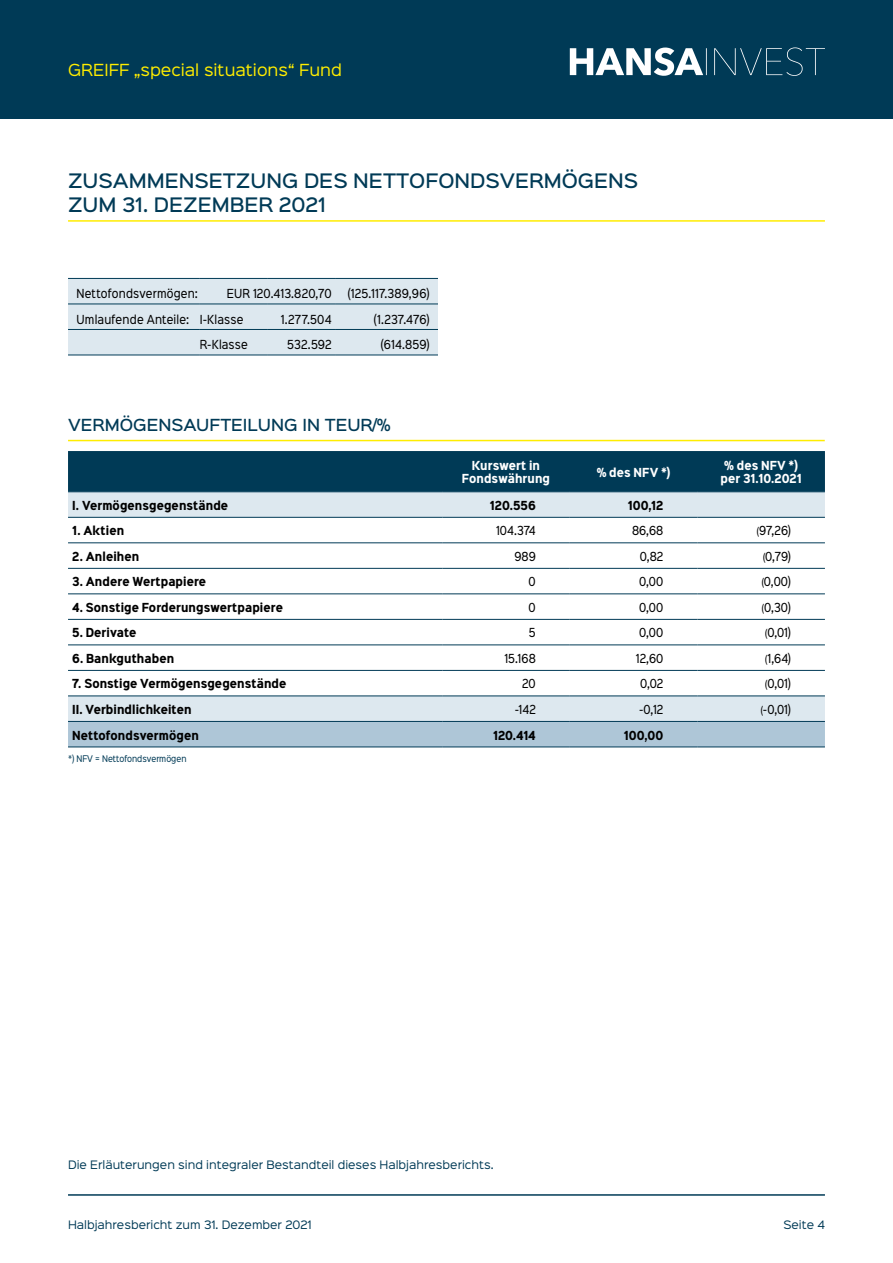
<style>
.page{position:relative;width:893px;height:1263px;background:#fff}
.page>*{position:absolute;margin:0;border:0;box-sizing:border-box;transform-origin:0 0}
.t1{font:500 18px/24px "Sinkin Sans 500";color:#003a56}
.t2{font:15px "Sinkin Sans 400";color:#ffed00}
.t3{font:500 15px "Sinkin Sans 500";color:#003a56}
.t4{font:11.25px "Sinkin Sans Narrow W01 400 Rg";letter-spacing:.01em;color:#000}
.t5{font:700 11.25px "Sinkin Sans Narrow W01 700";letter-spacing:.01em;color:#000}
.t6{font:700 11.25px/13.5px "Sinkin Sans Narrow W01 700";letter-spacing:.01em;color:#fff;text-align:center}
.t7{font:10.5px "Sinkin Sans 400";color:#003a56}
.t8{font:8.25px "Sinkin Sans Narrow W01 400 Rg";color:#003a56}
.s1{font-size:9px}
</style>
<div class="page">
<div style="left:0;top:0;width:893px;height:119px;background:#003a56"></div>
<svg style="left:570px;top:47px;width:255px;height:29px"></svg>
<hr style="left:68px;top:1194px;width:757px;height:2px;background:#003a56">
<div style="left:68px;top:451px;width:757px;height:40px;background:#003a56"></div>
<svg style="left:68px;top:492px;width:757px;height:229px"></svg>
<div style="left:68px;top:722px;width:757px;height:24px;background:#aec6d7"></div>
<hr style="left:68px;top:491px;width:374px;height:1px;background:#003a56">
<hr style="left:442px;top:491px;width:128px;height:1px;background:#003a56">
<hr style="left:570px;top:491px;width:127px;height:1px;background:#003a56">
<hr style="left:697px;top:491px;width:128px;height:1px;background:#003a56">
<hr style="left:68px;top:542px;width:374px;height:1px;background:#003a56">
<hr style="left:442px;top:542px;width:128px;height:1px;background:#003a56">
<hr style="left:570px;top:542px;width:127px;height:1px;background:#003a56">
<hr style="left:697px;top:542px;width:128px;height:1px;background:#003a56">
<hr style="left:442px;top:517px;width:128px;height:1px;background:#003a56">
<hr style="left:570px;top:517px;width:127px;height:1px;background:#003a56">
<hr style="left:697px;top:517px;width:128px;height:1px;background:#003a56">
<hr style="left:442px;top:568px;width:128px;height:1px;background:#003a56">
<hr style="left:570px;top:568px;width:127px;height:1px;background:#003a56">
<hr style="left:697px;top:568px;width:128px;height:1px;background:#003a56">
<hr style="left:442px;top:593px;width:128px;height:1px;background:#003a56">
<hr style="left:570px;top:593px;width:127px;height:1px;background:#003a56">
<hr style="left:697px;top:593px;width:128px;height:1px;background:#003a56">
<hr style="left:442px;top:619px;width:128px;height:1px;background:#003a56">
<hr style="left:570px;top:619px;width:127px;height:1px;background:#003a56">
<hr style="left:697px;top:619px;width:128px;height:1px;background:#003a56">
<hr style="left:442px;top:644px;width:128px;height:1px;background:#003a56">
<hr style="left:570px;top:644px;width:127px;height:1px;background:#003a56">
<hr style="left:697px;top:644px;width:128px;height:1px;background:#003a56">
<hr style="left:442px;top:670px;width:128px;height:1px;background:#003a56">
<hr style="left:570px;top:670px;width:127px;height:1px;background:#003a56">
<hr style="left:697px;top:670px;width:128px;height:1px;background:#003a56">
<hr style="left:442px;top:695px;width:128px;height:1px;background:#003a56">
<hr style="left:570px;top:695px;width:127px;height:1px;background:#003a56">
<hr style="left:697px;top:695px;width:128px;height:1px;background:#003a56">
<hr style="left:68px;top:517px;width:374px;height:1px;background:#003a56">
<hr style="left:68px;top:568px;width:374px;height:1px;background:#003a56">
<hr style="left:68px;top:593px;width:374px;height:1px;background:#003a56">
<hr style="left:68px;top:619px;width:374px;height:1px;background:#003a56">
<hr style="left:68px;top:644px;width:374px;height:1px;background:#003a56">
<hr style="left:68px;top:670px;width:374px;height:1px;background:#003a56">
<hr style="left:68px;top:695px;width:374px;height:1px;background:#003a56">
<hr style="left:68px;top:721px;width:374px;height:1px;background:#003a56">
<hr style="left:442px;top:721px;width:128px;height:1px;background:#003a56">
<hr style="left:570px;top:721px;width:127px;height:1px;background:#003a56">
<hr style="left:697px;top:721px;width:128px;height:1px;background:#003a56">
<hr style="left:68px;top:746px;width:374px;height:1px;background:#003a56">
<hr style="left:442px;top:746px;width:128px;height:1px;background:#003a56">
<hr style="left:570px;top:746px;width:127px;height:1px;background:#003a56">
<hr style="left:697px;top:746px;width:128px;height:1px;background:#003a56">
<hr style="left:68px;top:440px;width:757px;height:1px;background:#ffed00">
<hr style="left:68px;top:220px;width:757px;height:2px;background:#ffed00">
<div style="left:68px;top:279px;width:370px;height:76px;background:#dde8ef"></div>
<hr style="left:68px;top:304px;width:132px;height:1px;background:#003a56">
<hr style="left:336px;top:304px;width:102px;height:1px;background:#003a56">
<hr style="left:68px;top:278px;width:132px;height:1px;background:#003a56">
<hr style="left:68px;top:329px;width:132px;height:1px;background:#003a56">
<hr style="left:68px;top:355px;width:132px;height:1px;background:#003a56">
<hr style="left:336px;top:278px;width:102px;height:1px;background:#003a56">
<hr style="left:200px;top:329px;width:68px;height:1px;background:#003a56">
<hr style="left:268px;top:329px;width:68px;height:1px;background:#003a56">
<hr style="left:336px;top:329px;width:102px;height:1px;background:#003a56">
<hr style="left:200px;top:355px;width:68px;height:1px;background:#003a56">
<hr style="left:268px;top:355px;width:68px;height:1px;background:#003a56">
<hr style="left:336px;top:355px;width:102px;height:1px;background:#003a56">
<hr style="left:200px;top:278px;width:68px;height:1px;background:#003a56">
<hr style="left:268px;top:278px;width:68px;height:1px;background:#003a56">
<hr style="left:200px;top:304px;width:68px;height:1px;background:#003a56">
<hr style="left:268px;top:304px;width:68px;height:1px;background:#003a56">
<h2 class="t2" style="left:68px;top:57px;width:276px">GREIFF „special situations“ Fund</h2>
<h1 class="t1" style="left:68px;top:167px;width:572px">ZUSAMMENSETZUNG DES NETTOFONDSVERMÖGENS<br>ZUM 31. DEZEMBER</h1>
<h1 class="t1" style="left:279px;top:191px;width:49px">2021</h1>
<p class="t4" style="left:77px;top:286px;width:123px">Nettofondsvermögen:</p>
<p class="t4" style="left:227px;top:286px;width:106px">EUR 120.413.820,70</p>
<p class="t4" style="left:348px;top:286px;width:83px">(125.117.389,96)</p>
<p class="t4" style="left:77px;top:311px;width:168px">Umlaufende Anteile: I-Klasse</p>
<p class="t4" style="left:281px;top:311px;width:52px">1.277.504</p>
<p class="t4" style="left:374px;top:311px;width:57px">(1.237.476)</p>
<p class="t4" style="left:200px;top:337px;width:50px">R-Klasse</p>
<p class="t4" style="left:287px;top:337px;width:46px">532.592</p>
<p class="t4" style="left:381px;top:337px;width:50px">(614.859)</p>
<h2 class="t3" style="left:68px;top:412px;width:324px">VERMÖGENSAUFTEILUNG IN TEUR/%</h2>
<p class="t6" style="left:462px;top:458px;width:90px">Kurswert in<br>Fondswährung</p>
<p class="t6" style="left:597px;top:465px;width:75px">% des NFV *)</p>
<p class="t6" style="left:720px;top:458px;width:83px">% des NFV *) per 31.10.2021</p>
<p class="t5" style="left:72px;top:497px;width:157px">I. Vermögensgegenstände</p>
<p class="t5" style="left:490px;top:497px;width:47px">120.556</p>
<p class="t5" style="left:628px;top:497px;width:37px">100,12</p>
<p class="t5" style="left:72px;top:523px;width:53px">1. Aktien</p>
<p class="t4" style="left:496px;top:523px;width:41px">104.374</p>
<p class="t4" style="left:632px;top:523px;width:33px">86,68</p>
<p class="t4" style="left:757px;top:523px;width:36px"><span class="s1">(</span>97,26)</p>
<p class="t5" style="left:72px;top:548px;width:68px">2. Anleihen</p>
<p class="t4" style="left:514px;top:548px;width:23px">989</p>
<p class="t4" style="left:640px;top:548px;width:25px">0,82</p>
<p class="t4" style="left:763px;top:548px;width:29px"><span class="s1">(</span>0,79)</p>
<p class="t5" style="left:72px;top:574px;width:135px">3. Andere Wertpapiere</p>
<p class="t4" style="left:529px;top:574px;width:9px">0</p>
<p class="t4" style="left:639px;top:574px;width:26px">0,00</p>
<p class="t4" style="left:762px;top:574px;width:31px"><span class="s1">(</span>0,00)</p>
<p class="t5" style="left:72px;top:599px;width:212px">4. Sonstige Forderungswertpapiere</p>
<p class="t4" style="left:529px;top:599px;width:9px">0</p>
<p class="t4" style="left:639px;top:599px;width:26px">0,00</p>
<p class="t4" style="left:762px;top:599px;width:30px"><span class="s1">(</span>0,30)</p>
<p class="t5" style="left:72px;top:625px;width:66px">5. Derivate</p>
<p class="t4" style="left:529px;top:625px;width:8px">5</p>
<p class="t4" style="left:639px;top:625px;width:26px">0,00</p>
<p class="t4" style="left:765px;top:625px;width:27px"><span class="s1">(</span>0,01)</p>
<p class="t5" style="left:72px;top:650px;width:103px">6. Bankguthaben</p>
<p class="t4" style="left:504px;top:650px;width:33px">15.168</p>
<p class="t4" style="left:636px;top:650px;width:29px">12,60</p>
<p class="t4" style="left:765px;top:650px;width:27px"><span class="s1">(</span>1,64)</p>
<p class="t5" style="left:72px;top:676px;width:216px">7. Sonstige Vermögensgegenstände</p>
<p class="t4" style="left:522px;top:676px;width:15px">20</p>
<p class="t4" style="left:640px;top:676px;width:25px">0,02</p>
<p class="t4" style="left:765px;top:676px;width:27px"><span class="s1">(</span>0,01)</p>
<p class="t5" style="left:72px;top:701px;width:121px">II. Verbindlichkeiten</p>
<p class="t4" style="left:515px;top:701px;width:22px">-142</p>
<p class="t4" style="left:639px;top:701px;width:25px">-0,12</p>
<p class="t4" style="left:761px;top:701px;width:31px"><span class="s1">(</span>-0,01)</p>
<p class="t5" style="left:72px;top:727px;width:128px">Nettofondsvermögen</p>
<p class="t5" style="left:493px;top:727px;width:44px">120.414</p>
<p class="t5" style="left:624px;top:727px;width:41px">100,00</p>
<p class="t8" style="left:68px;top:753px;width:120px">*) NFV = Nettofondsvermögen</p>
<p class="t7" style="left:68px;top:1155px;width:427px">Die Erläuterungen sind integraler Bestandteil dieses Halbjahresberichts.</p>
<p class="t7" style="left:68px;top:1216px;width:245px">Halbjahresbericht zum 31. Dezember 2021</p>
<p class="t7" style="left:783px;top:1216px;width:43px">Seite 4</p>
</div>
